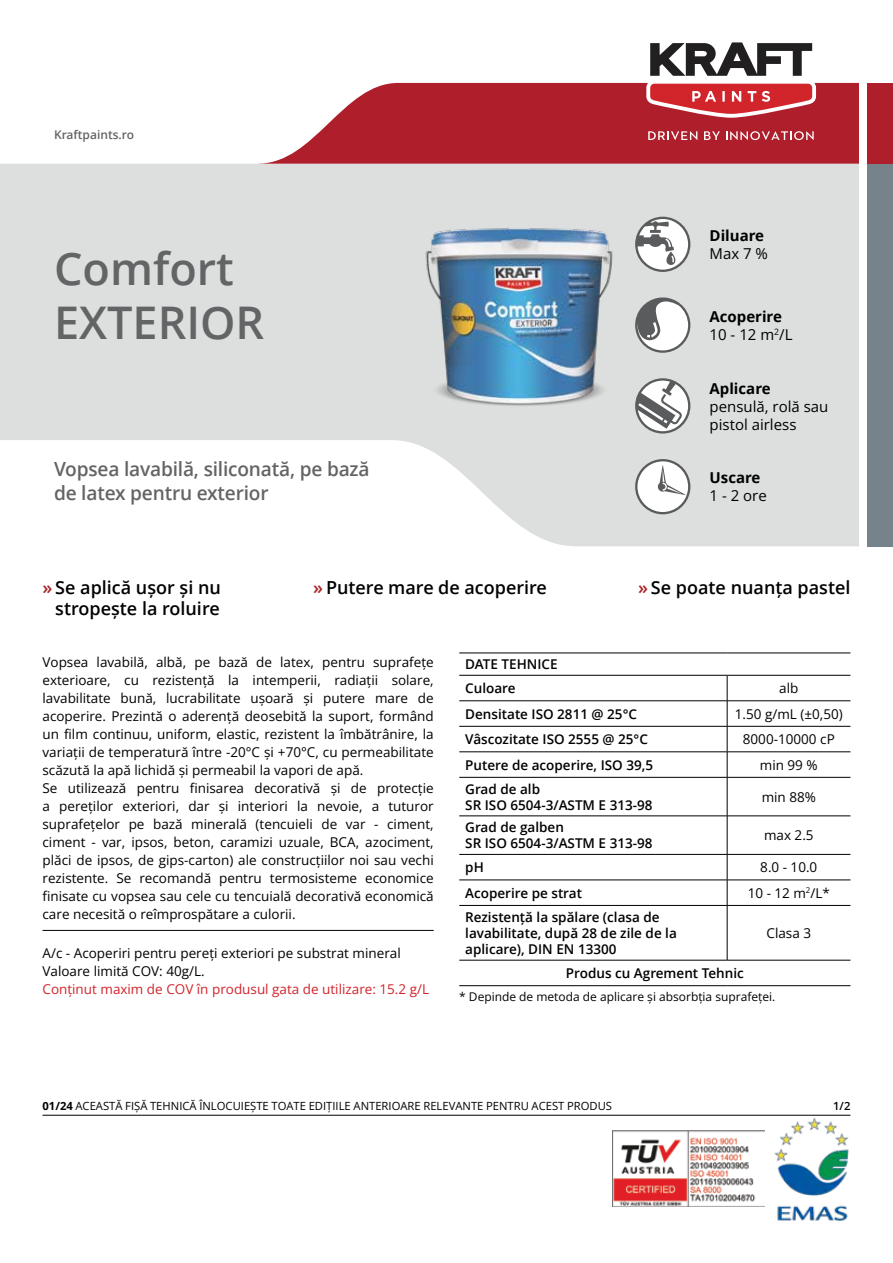
<style>
.page{position:relative;width:893px;height:1263px;background:#fff}
.page>*{position:absolute;margin:0;border:0;box-sizing:border-box;transform-origin:0 0}
.t1{font:600 45px/54px "Open Sans";color:#636466}
.t2{font:600 19.5px/23.4px "Open Sans";letter-spacing:-.01em;color:#636466}
.t3{font:600 18px/21px "Open Sans";color:#000;text-align:right}
.t4{font:700 15px/18px "Open Sans";color:#000}
.t5{font:15px/18px "Open Sans";color:#000}
.t6{font:13.5px/18px "Open Sans";color:#000}
.t7{font:600 13.5px/16.2px "Open Sans";color:#000}
.t8{font:13.5px "Open Sans";color:#d1242b}
.t9{font:12px "Open Sans";color:#000}
.t10{font:600 12px "Open Sans";color:#636466}
.t11{font:11.25px "Open Sans";color:#000}
.t12{font:600 11.25px "Open Sans";color:#000}
.s1{font-weight:400}
.s2{color:#a82429}
.s3{font-weight:700}
</style>
<div class="page">
<svg style="left:0;top:164px;width:859px;height:382px;fill:#dddfdf"></svg>
<svg style="left:259px;top:83px;width:600px;height:81px;background:#ba3f4a"></svg>
<div style="left:867px;top:83px;width:26px;height:81px;background:#af1e2b"></div>
<div style="left:867px;top:164px;width:26px;height:382px;background:#77838a"></div>
<svg style="left:642px;top:42px;width:178px;height:80px"></svg>
<svg style="left:648px;top:131px;width:49px;height:9px"></svg>
<svg style="left:704px;top:131px;width:16px;height:9px"></svg>
<svg style="left:726px;top:131px;width:88px;height:9px"></svg>
<img style="left:339px;top:158px;width:368px;height:290px">
<svg style="left:635px;top:297px;width:55px;height:56px"></svg>
<svg style="left:635px;top:459px;width:55px;height:55px"></svg>
<svg style="left:635px;top:378px;width:55px;height:55px"></svg>
<svg style="left:635px;top:217px;width:55px;height:55px"></svg>
<img style="left:612px;top:1130px;width:152px;height:77px">
<img style="left:774px;top:1117px;width:75px;height:104px">
<hr style="left:43px;top:1115px;width:807px;height:1px;background:#000">
<hr style="left:43px;top:930px;width:391px;height:1px;background:#000">
<hr style="left:459px;top:653px;width:268px;height:1px;background:#000">
<hr style="left:727px;top:653px;width:123px;height:1px;background:#000">
<hr style="left:459px;top:675px;width:268px;height:1px;background:#000">
<hr style="left:727px;top:675px;width:123px;height:1px;background:#000">
<hr style="left:459px;top:700px;width:268px;height:1px;background:#000">
<hr style="left:727px;top:700px;width:123px;height:1px;background:#000">
<hr style="left:459px;top:726px;width:268px;height:1px;background:#000">
<hr style="left:727px;top:726px;width:123px;height:1px;background:#000">
<hr style="left:459px;top:751px;width:268px;height:1px;background:#000">
<hr style="left:727px;top:751px;width:123px;height:1px;background:#000">
<svg style="left:727px;top:675px;width:1px;height:102px"></svg>
<hr style="left:459px;top:777px;width:268px;height:1px;background:#000">
<hr style="left:727px;top:777px;width:123px;height:1px;background:#000">
<hr style="left:727px;top:777px;width:1px;height:39px;background:#000">
<hr style="left:459px;top:816px;width:268px;height:1px;background:#000">
<hr style="left:727px;top:816px;width:123px;height:1px;background:#000">
<hr style="left:727px;top:816px;width:1px;height:38px;background:#000">
<hr style="left:459px;top:854px;width:268px;height:1px;background:#000">
<hr style="left:727px;top:854px;width:123px;height:1px;background:#000">
<hr style="left:459px;top:880px;width:268px;height:1px;background:#000">
<hr style="left:727px;top:880px;width:123px;height:1px;background:#000">
<svg style="left:727px;top:854px;width:1px;height:51px"></svg>
<hr style="left:459px;top:905px;width:268px;height:1px;background:#000">
<hr style="left:727px;top:905px;width:123px;height:1px;background:#000">
<hr style="left:727px;top:906px;width:1px;height:54px;background:#000">
<hr style="left:459px;top:960px;width:268px;height:1px;background:#000">
<hr style="left:727px;top:960px;width:123px;height:1px;background:#000">
<hr style="left:459px;top:985px;width:268px;height:1px;background:#000">
<hr style="left:727px;top:985px;width:123px;height:1px;background:#000">
<p class="t10" style="left:54px;top:126px;width:82px">Kraftpaints.ro</p>
<h1 class="t1" style="left:54px;top:241px;width:212px">Comfort<br>EXTERIOR</h1>
<h2 class="t2" style="left:54px;top:457px;width:317px">Vopsea lavabilă, siliconată, pe bază de latex pentru exterior</h2>
<p class="t4" style="left:709px;top:226px;width:56px">Diluare</p>
<p class="t5" style="left:709px;top:244px;width:60px">Max 7 %</p>
<p class="t4" style="left:709px;top:307px;width:85px">Acoperire<br><span class="s1">10 - 12 m</span><sup>2</sup><span class="s1">/L</span></p>
<p class="t4" style="left:709px;top:379px;width:63px">Aplicare</p>
<p class="t5" style="left:709px;top:397px;width:120px">pensulă, rolă sau pistol airless</p>
<p class="t4" style="left:709px;top:469px;width:52px">Uscare</p>
<p class="t5" style="left:709px;top:487px;width:59px">1 - 2 ore</p>
<h3 class="t3" style="left:43px;top:577px;width:180px"><span class="s2">»</span> Se aplică ușor și nu stropește la roluire</h3>
<h3 class="t3" style="left:313px;top:577px;width:235px"><span class="s2">»</span>Putere mare de acoperire</h3>
<h3 class="t3" style="left:638px;top:577px;width:214px"><span class="s2">»</span> Se poate nuanța pastel</h3>
<p class="t6" style="left:43px;top:653px;width:393px">Vopsea lavabilă, albă, pe bază de latex, pentru suprafețe exterioare, cu rezistență la intemperii, radiații solare, lavabilitate bună, lucrabilitate ușoară și putere mare de acoperire. Prezintă o aderență deosebită la suport, formând un film continuu, uniform, elastic, rezistent la îmbătrânire, la variații de temperatură între -20°C și +70°C, cu permeabilitate scăzută la apă lichidă și permeabil la vapori de apă.<br>Se utilizează pentru finisarea decorativă și de protecție a pereților exteriori, dar și interiori la nevoie, a tuturor suprafețelor pe bază minerală (tencuieli de var - ciment, ciment - var, ipsos, beton, caramizi uzuale, BCA, azociment, plăci de ipsos, de gips-carton) ale construcțiilor noi sau vechi rezistente. Se recomandă pentru termosisteme economice finisate cu vopsea sau cele cu tencuială decorativă economică care necesită o reîmprospătare a culorii.</p>
<p class="t6" style="left:43px;top:944px;width:360px">A/c - Acoperiri pentru pereți exteriori pe substrat mineral<br>Valoare limită COV: 40g/L.</p>
<p class="t8" style="left:43px;top:980px;width:388px">Conținut maxim de COV în produsul gata de utilizare: 15.2 g/L</p>
<p class="t7" style="left:465px;top:652px;width:94px;line-height:23.9px">DATE TEHNICE<br>Culoare</p>
<p class="t6" style="left:779px;top:679px;width:21px">alb</p>
<p class="t7" style="left:465px;top:705px;width:173px">Densitate ISO 2811 @ 25°C</p>
<p class="t6" style="left:735px;top:704px;width:109px">1.50 g/mL (±0,50)</p>
<p class="t7" style="left:465px;top:731px;width:184px">Vâscozitate ISO 2555 @ 25°C</p>
<p class="t6" style="left:743px;top:730px;width:93px">8000-10000 cP</p>
<p class="t7" style="left:465px;top:756px;width:189px">Putere de acoperire, ISO 39,5</p>
<p class="t6" style="left:760px;top:755px;width:59px">min 99 %</p>
<p class="t7" style="left:465px;top:780px;width:189px">Grad de alb<br>SR ISO 6504-3/ASTM E 313-98</p>
<p class="t6" style="left:762px;top:787px;width:56px">min 88%</p>
<p class="t7" style="left:465px;top:819px;width:189px">Grad de galben<br>SR ISO 6504-3/ASTM E 313-98</p>
<p class="t6" style="left:764px;top:826px;width:51px">max 2.5</p>
<p class="t7" style="left:465px;top:859px;width:20px">pH</p>
<p class="t6" style="left:760px;top:858px;width:59px">8.0 - 10.0</p>
<p class="t7" style="left:465px;top:884px;width:118px">Acoperire pe strat</p>
<p class="t6" style="left:748px;top:884px;width:84px">10 - 12 m<sup>2</sup>/L*</p>
<p class="t7" style="left:465px;top:908px;width:213px">Rezistență la spălare (clasa de lavabilitate, după 28 de zile de la aplicare), DIN EN 13300</p>
<p class="t6" style="left:766px;top:924px;width:46px">Clasa 3</p>
<p class="t7" style="left:566px;top:965px;width:179px">Produs cu Agrement Tehnic</p>
<p class="t9" style="left:459px;top:988px;width:318px">* Depinde de metoda de aplicare și absorbția suprafeței.</p>
<p class="t11" style="left:43px;top:1098px;width:571px"><span class="s3">01/24</span> ACEASTĂ FIȘĂ TEHNICĂ ÎNLOCUIEȘTE TOATE EDIȚIILE ANTERIOARE RELEVANTE PENTRU ACEST PRODUS</p>
<p class="t12" style="left:833px;top:1098px;width:19px">1/2</p>
</div>
